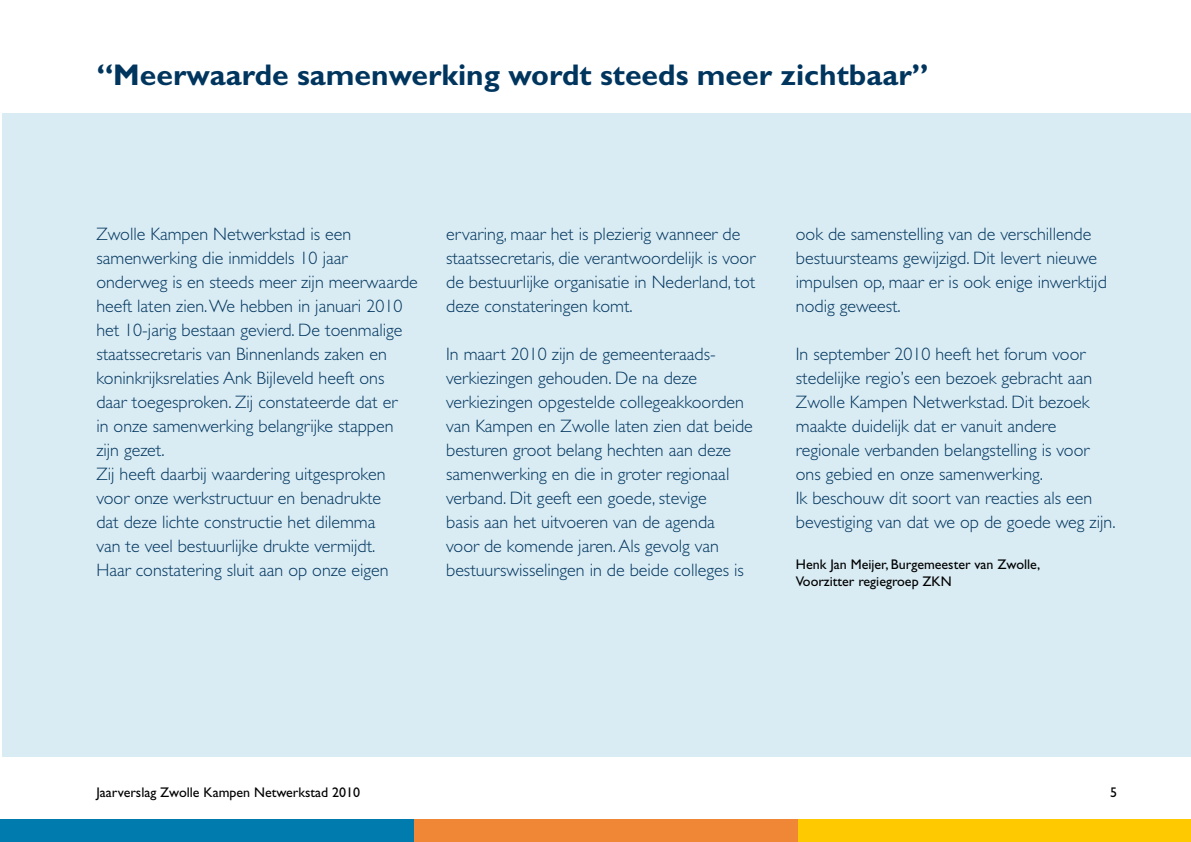
<style>
.page{position:relative;width:1191px;height:842px;background:#fff}
.page>*{position:absolute;margin:0;border:0;box-sizing:border-box;transform-origin:0 0}
.t1{font:700 30px "Gill Sans";color:#00355e}
.t2{font:300 18px/24px "Gill Sans";color:#00355e}
.t3{font:14px/16.8px "Gill Sans";color:#000}
</style>
<div class="page">
<div style="left:3px;top:113px;width:1188px;height:644px;background:#d9ebf3"></div>
<div style="left:413px;top:819px;width:385px;height:23px;background:#f08737"></div>
<div style="left:798px;top:819px;width:393px;height:23px;background:#fec900"></div>
<div style="left:0;top:819px;width:413px;height:23px;background:#007bae"></div>
<h1 class="t1" style="left:96px;top:57px;width:833px">“Meerwaarde samenwerking wordt steeds meer zichtbaar”</h1>
<p class="t2" style="left:96px;top:222px;width:323px">Zwolle Kampen Netwerkstad is een samenwerking die inmiddels 10 jaar onderweg is en steeds meer zijn meerwaarde heeft laten zien. We hebben in januari 2010 het 10-jarig bestaan gevierd. De toenmalige staatssecretaris van Binnenlands zaken en koninkrijksrelaties Ank Bijleveld heeft ons daar toegesproken. Zij constateerde dat er<br>in onze samenwerking belangrijke stappen zijn gezet.<br>Zij heeft daarbij waardering uitgesproken voor onze werkstructuur en benadrukte<br>dat deze lichte constructie het dilemma<br>van te veel bestuurlijke drukte vermijdt.<br>Haar constatering sluit aan op onze eigen</p>
<p class="t2" style="left:446px;top:222px;width:311px">ervaring, maar het is plezierig wanneer de staatssecretaris, die verantwoordelijk is voor de bestuurlijke organisatie in Nederland, tot deze constateringen komt.</p>
<p class="t2" style="left:446px;top:342px;width:308px">In maart 2010 zijn de gemeenteraads&shy;verkiezingen gehouden. De na deze verkiezingen opgestelde collegeakkoorden van Kampen en Zwolle laten zien dat beide besturen groot belang hechten aan deze samenwerking en die in groter regionaal verband. Dit geeft een goede, stevige<br>basis aan het uitvoeren van de agenda<br>voor de komende jaren. Als gevolg van bestuurswisselingen in de beide colleges is</p>
<p class="t2" style="left:796px;top:222px;width:312px">ook de samenstelling van de verschillende bestuursteams gewijzigd. Dit levert nieuwe impulsen op, maar er is ook enige inwerktijd nodig geweest.</p>
<p class="t2" style="left:796px;top:342px;width:321px">In september 2010 heeft het forum voor stedelijke regio’s een bezoek gebracht aan Zwolle Kampen Netwerkstad. Dit bezoek maakte duidelijk dat er vanuit andere regionale verbanden belangstelling is voor ons gebied en onze samenwerking.<br>Ik beschouw dit soort van reacties als een bevestiging van dat we op de goede weg zijn.</p>
<p class="t3" style="left:796px;top:556px;width:246px">Henk Jan Meijer, Burgemeester van Zwolle,<br>Voorzitter regiegroep ZKN</p>
<p class="t3" style="left:96px;top:784px;width:265px">Jaarverslag Zwolle Kampen Netwerkstad 2010</p>
<p class="t3" style="left:1110px;top:784px;width:8px">5</p>
</div>
